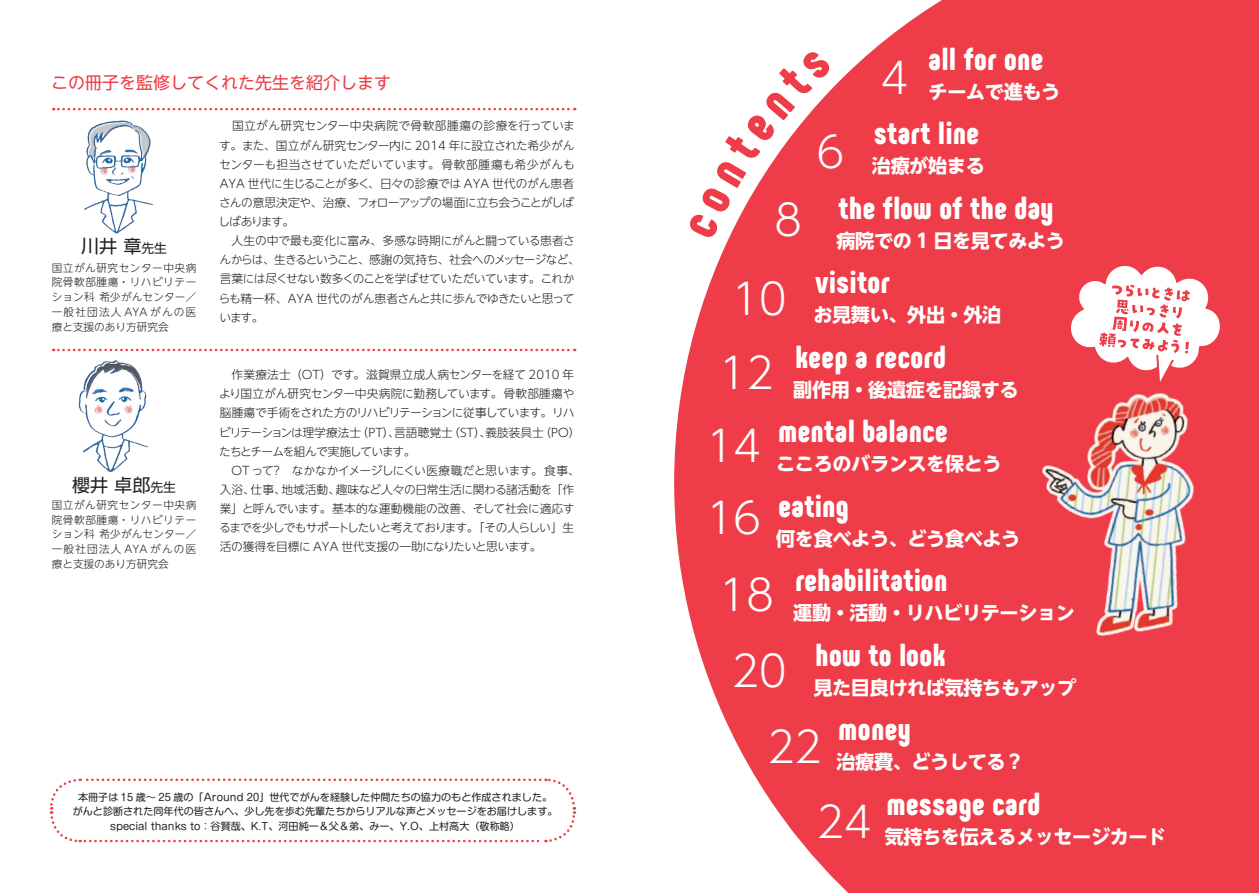
<style>
.page{position:relative;width:1259px;height:893px;background:#fff}
.page>*{position:absolute;margin:0;border:0;box-sizing:border-box;transform-origin:0 0}
.t1{font:300 42.45px/75.4px "UD Shin Go NT Pro";letter-spacing:-.02em;color:#fff}
.t2{font:900 31.95px "Phenomena";letter-spacing:.02em;color:#fff}
.t3{font:700 19.2px "UD Shin Go NT Pro";letter-spacing:-.02em;color:#fff}
.t4{font:18px "UD Shin Go NT Pro";color:#231f20}
.t5{font:16.95px "UD Shin Go NT Pro";color:#ee3d49}
.t6{font:300 11.7px/19.2px "UD Shin Go NT Pro";letter-spacing:-.025em;color:#231f20}
.t7{font:300 10.65px/14.9px "UD Shin Go NT Pro";letter-spacing:.015em;color:#231f20;text-align:justify}
.t8{font:10.05px/14.9px "Shin M Go Pro";color:#231f20;text-align:center}
.s1{font-size:12.75px}
</style>
<div class="page">
<svg style="left:674px;top:0;width:585px;height:893px;background:#ef515c"></svg>
<svg style="left:53px;top:108px;width:522px;height:2px"></svg>
<svg style="left:53px;top:349px;width:522px;height:2px"></svg>
<svg style="left:50px;top:778px;width:526px;height:65px"></svg>
<svg style="left:1065px;top:260px;width:158px;height:70px"></svg>
<img style="left:84px;top:120px;width:69px;height:114px">
<img style="left:78px;top:360px;width:71px;height:113px">
<img style="left:992px;top:330px;width:267px;height:333px">
<svg style="left:687px;top:49px;width:145px;height:191px"></svg>
<h3 class="t5" style="left:51px;top:69px;width:342px">この冊子を監修してくれた先生を紹介します</h3>
<h3 class="t4" style="left:81px;top:231px;width:87px">川井 章<span class="s1">先生</span></h3>
<p class="t7" style="left:52px;top:260px;width:146px">国立がん研究センター中央病院骨軟部腫瘍・リハビリテーション科 希少がんセンター／一般社団法人 AYA がんの医療と支援のあり方研究会</p>
<h3 class="t4" style="left:72px;top:471px;width:105px">櫻井 卓郎<span class="s1">先生</span></h3>
<p class="t7" style="left:52px;top:497px;width:146px">国立がん研究センター中央病院骨軟部腫瘍・リハビリテーション科 希少がんセンター／一般社団法人 AYA がんの医療と支援のあり方研究会</p>
<p class="t6" style="left:218px;top:116px;width:363px">　国立がん研究センター中央病院で骨軟部腫瘍の診療を行っています。また、国立がん研究センター内に 2014 年に設立された希少がんセンターも担当させていただいています。骨軟部腫瘍も希少がんも<br>AYA 世代に生じることが多く、日々の診療では AYA 世代のがん患者さんの意思決定や、治療、フォローアップの場面に立ち会うことがしばしばあります。<br>　人生の中で最も変化に富み、多感な時期にがんと闘っている患者さんからは、生きるということ、感謝の気持ち、社会へのメッセージなど、言葉には尽くせない数多くのことを学ばせていただいています。これからも精一杯、AYA 世代のがん患者さんと共に歩んでゆきたいと思っています。</p>
<p class="t6" style="left:219px;top:365px;width:363px">　作業療法士（OT）です。滋賀県立成人病センターを経て 2010 年より国立がん研究センター中央病院に勤務しています。骨軟部腫瘍や脳腫瘍で手術をされた方のリハビリテーションに従事しています。リハビリテーションは理学療法士（PT）、言語聴覚士（ST）、義肢装具士（PO）たちとチームを組んで実施しています。<br>　OT って？　なかなかイメージしにくい医療職だと思います。食事、入浴、仕事、地域活動、趣味など人々の日常生活に関わる諸活動を「作業」と呼んでいます。基本的な運動機能の改善、そして社会に適応するまでを少しでもサポートしたいと考えております。「その人らしい」生活の獲得を目標に AYA 世代支援の一助になりたいと思います。</p>
<p class="t8" style="left:73px;top:788px;width:486px">本冊子は 15 歳～ 25 歳の「Around 20」世代でがんを経験した仲間たちの協力のもと作成されました。がんと診断された同年代の皆さんへ、少し先を歩む先輩たちからリアルな声とメッセージをお届けします。special thanks to：谷賢哉、K.T、河田純一＆父＆弟、みー、Y.O、上村高大（敬称略）</p>
<h1 class="t1" style="left:774px;top:181px;width:30px">8</h1>
<h1 class="t1" style="left:731px;top:260px;width:57px">10</h1>
<h1 class="t1" style="left:816px;top:112px;width:30px">6</h1>
<h1 class="t1" style="left:880px;top:39px;width:30px">4</h1>
<h2 class="t2" style="left:928px;top:38px;width:116px">all for one</h2>
<h3 class="t3" style="left:928px;top:76px;width:133px">チームで進もう</h3>
<h2 class="t2" style="left:874px;top:112px;width:107px">start line</h2>
<h3 class="t3" style="left:872px;top:150px;width:114px">治療が始まる</h3>
<h2 class="t2" style="left:838px;top:187px;width:216px">the flow of the day</h2>
<h3 class="t3" style="left:836px;top:225px;width:230px">病院での 1 日を見てみよう</h3>
<h2 class="t2" style="left:815px;top:261px;width:76px">visitor</h2>
<h3 class="t3" style="left:813px;top:299px;width:189px">お見舞い、外出・外泊</h3>
<h1 class="t1" style="left:719px;top:333px;width:57px">12</h1>
<h2 class="t2" style="left:795px;top:336px;width:152px">keep a record</h2>
<h3 class="t3" style="left:793px;top:374px;width:227px">副作用・後遺症を記録する</h3>
<h1 class="t1" style="left:706px;top:406px;width:57px">14</h1>
<h1 class="t1" style="left:706px;top:479px;width:57px">16</h1>
<h2 class="t2" style="left:778px;top:410px;width:171px">mental balance</h2>
<h3 class="t3" style="left:776px;top:448px;width:227px">こころのバランスを保とう</h3>
<h2 class="t2" style="left:778px;top:485px;width:72px">eating</h2>
<h3 class="t3" style="left:776px;top:523px;width:246px">何を食べよう、どう食べよう</h3>
<h1 class="t1" style="left:719px;top:555px;width:57px">18</h1>
<h2 class="t2" style="left:795px;top:559px;width:153px">rehabilitation</h2>
<h3 class="t3" style="left:793px;top:597px;width:283px">運動・活動・リハビリテーション</h3>
<h2 class="t2" style="left:815px;top:634px;width:132px">how to look</h2>
<h1 class="t1" style="left:731px;top:632px;width:57px">20</h1>
<h3 class="t3" style="left:813px;top:672px;width:264px">見た目良ければ気持ちもアップ</h3>
<h1 class="t1" style="left:816px;top:708px;width:57px;text-indent:-50px">22<br>24</h1>
<h2 class="t2" style="left:838px;top:708px;width:74px">money</h2>
<h3 class="t3" style="left:836px;top:746px;width:189px">治療費、どうしてる？</h3>
<h2 class="t2" style="left:887px;top:783px;width:155px">message card</h2>
<h3 class="t3" style="left:884px;top:821px;width:283px">気持ちを伝えるメッセージカード</h3>
</div>
